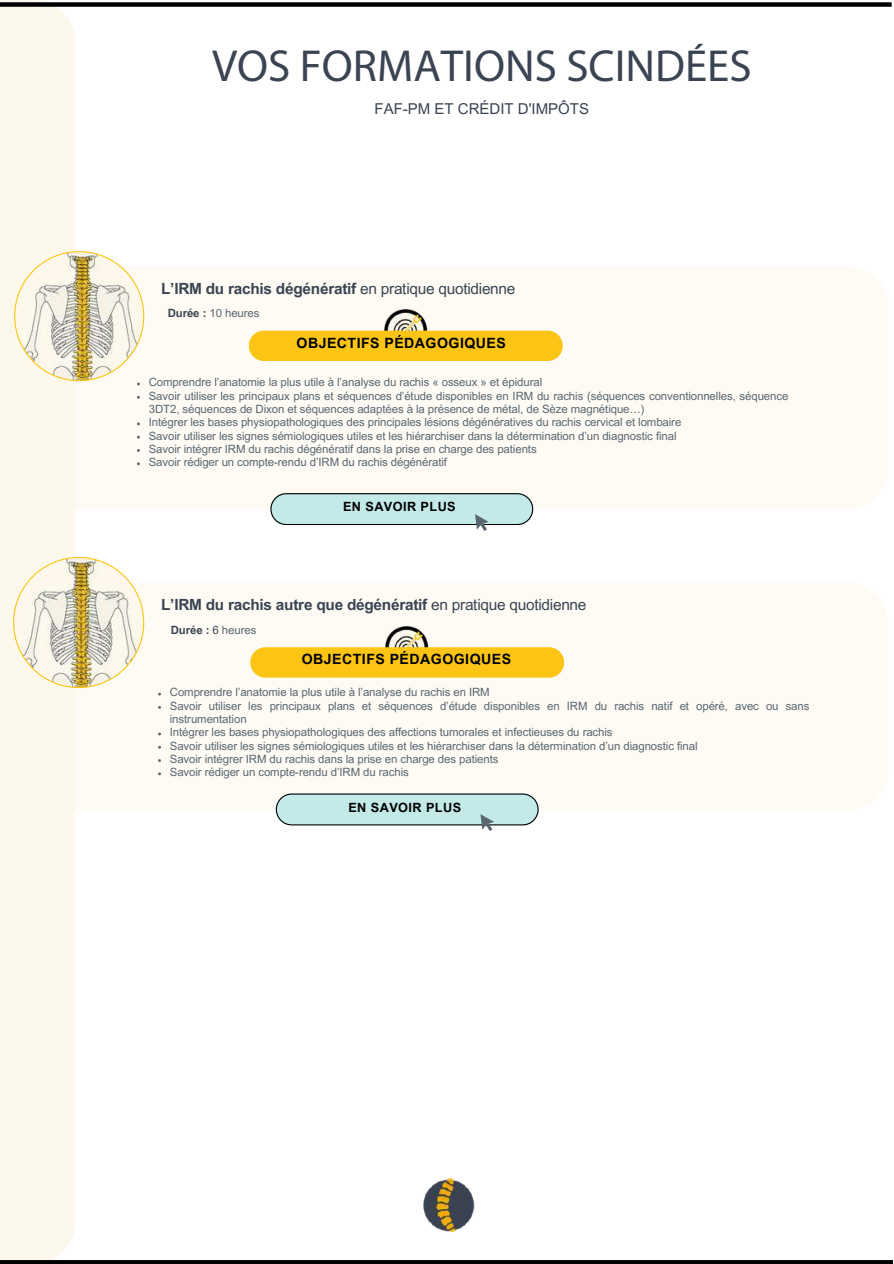
<style>
.page{position:relative;width:894px;height:1264px;background:#fff}
.page>*{position:absolute;margin:0;border:0;box-sizing:border-box;transform-origin:0 0}
.t1{font:45px "Myriad Pro";color:#3a4452}
.t2{font:700 15.45px "Arial MT Pro";letter-spacing:-.015em;color:#3a4452}
.t3{font:15px "Arial MT Pro";color:#3a4452}
.t4{font:700 14.1px "Arial MT Pro";letter-spacing:.03em;color:#000}
.t5{font:700 12.75px "Arial MT Pro";letter-spacing:.03em;color:#000}
.t6{font:11.4px/13.4px "Arial MT Pro";letter-spacing:-.005em;color:#5a6670}
.t7{font:700 11.4px "Arial MT Pro";letter-spacing:-.005em;color:#3a4452}
.s1{font-weight:400}
.s2{font-weight:700;color:#3a4452}
.s3{font-weight:400;color:#5a6670}
</style>
<div class="page">
<img style="left:423px;top:1178px;width:52px;height:54px">
<div style="left:0;top:0;width:75px;height:1263px;background:#fcf8eb"></div>
<div style="left:75px;top:266px;width:813px;height:243px;background:#fdfbf4"></div>
<img style="left:379px;top:305px;width:52px;height:25px">
<div style="left:249px;top:330px;width:313px;height:31px;background:#fcc516"></div>
<svg style="left:270px;top:493px;width:263px;height:38px"></svg>
<img style="left:14px;top:251px;width:130px;height:134px">
<div style="left:75px;top:583px;width:813px;height:228px;background:#fdfbf4"></div>
<img style="left:381px;top:621px;width:51px;height:26px">
<div style="left:250px;top:647px;width:314px;height:30px;background:#fcc516"></div>
<img style="left:13px;top:557px;width:131px;height:131px">
<svg style="left:276px;top:793px;width:262px;height:38px;background:#bfdcdc"></svg>
<svg style="left:0;top:1259px;width:892px;height:4px;fill:#050505"></svg>
<div style="left:0;top:2px;width:891px;height:5px;background:#000"></div>
<h1 class="t1" style="left:212px;top:47px;width:541px">VOS FORMATIONS SCINDÉES</h1>
<h3 class="t3" style="left:374px;top:103px;width:216px">FAF-PM ET CRÉDIT D'IMPÔTS</h3>
<h2 class="t2" style="left:161px;top:282px;width:356px">L’IRM du rachis dégénératif <span class="s1">en pratique quotidienne</span></h2>
<p class="t6" style="left:168px;top:308px;width:93px"><span class="s2">Durée :</span> 10 heures</p>
<p class="t4" style="left:296px;top:337px;width:211px">OBJECTIFS PÉDAGOGIQUES</p>
<p class="t6" style="left:149px;top:377px;width:641px">Comprendre l’anatomie la plus utile à l’analyse du rachis « osseux » et épidural<br>Savoir utiliser les principaux plans et séquences d’étude disponibles en IRM du rachis (séquences conventionnelles, séquence 3DT2, séquences de Dixon et séquences adaptées à la présence de métal, de Sèze magnétique…)<br>Intégrer les bases physiopathologiques des principales lésions dégénératives du rachis cervical et lombaire<br>Savoir utiliser les signes sémiologiques utiles et les hiérarchiser dans la détermination d’un diagnostic final<br>Savoir intégrer IRM du rachis dégénératif dans la prise en charge des patients<br>Savoir rédiger un compte-rendu d’IRM du rachis dégénératif</p>
<p class="t5" style="left:343px;top:502px;width:114px">EN SAVOIR PLUS</p>
<h2 class="t2" style="left:161px;top:599px;width:426px">L’IRM du rachis autre que dégénératif <span class="s1">en pratique quotidienne</span></h2>
<p class="t7" style="left:171px;top:625px;width:87px">Durée : <span class="s1">6</span> <span class="s3">heures</span></p>
<p class="t4" style="left:302px;top:654px;width:211px">OBJECTIFS PÉDAGOGIQUES</p>
<p class="t6" style="left:170px;top:687px;width:641px">Comprendre l’anatomie la plus utile à l’analyse du rachis en IRM<br>Savoir utiliser les principaux plans et séquences d’étude disponibles en IRM du rachis natif et opéré, avec ou sans instrumentation<br>Intégrer les bases physiopathologiques des affections tumorales et infectieuses du rachis<br>Savoir utiliser les signes sémiologiques utiles et les hiérarchiser dans la détermination d’un diagnostic final<br>Savoir intégrer IRM du rachis dans la prise en charge des patients<br>Savoir rédiger un compte-rendu d’IRM du rachis</p>
<p class="t5" style="left:348px;top:802px;width:114px">EN SAVOIR PLUS</p>
</div>
